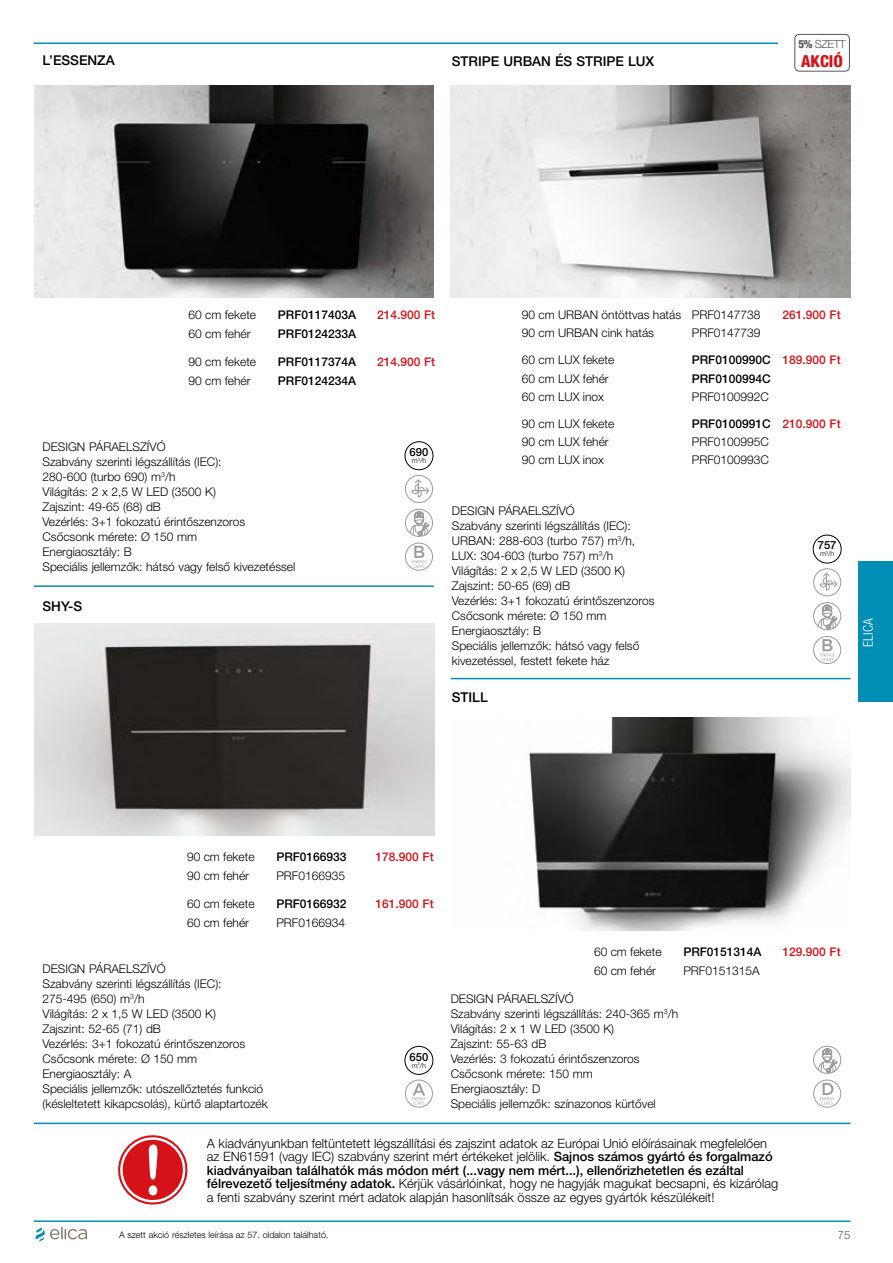
<style>
.page{position:relative;width:893px;height:1263px;background:#fff}
.page>*{position:absolute;margin:0;border:0;box-sizing:border-box;transform-origin:0 0}
.t1{font:68.85px "Arial Rounded MT Bold";color:#fff;scale:.85 1}
.t2{font:800 condensed 16.5px "Helvetica Neue LT Pro";color:#d41217}
.t3{font:500 13.5px "Helvetica Neue LT Pro";color:#000}
.t4{font:300 condensed 13.5px "Helvetica Neue LT Pro";letter-spacing:.01em;color:#fff}
.t5{font:300 12.9px/13.5px "Helvetica Neue LT Pro";color:#000}
.t6{font:300 12px/15px "Helvetica Neue LT Pro";color:#000}
.t7{font:500 12px "Helvetica Neue LT Pro";color:#000}
.t8{font:500 12px "Helvetica Neue LT Pro";color:#d41217}
.t9{font:300 11.25px "Helvetica Neue LT Pro";letter-spacing:-.04em;color:#575656}
.t10{font:500 11.25px "Helvetica Neue LT Pro";color:#000}
.t11{font:300 9px "Helvetica Neue LT Pro";color:#000}
.t12{font:300 7.05px "Helvetica Neue LT Pro";color:#000}
.s1{font-weight:800;font-stretch:condensed}
.s2{color:#d41217}
.s3{font-weight:500}
</style>
<div class="page">
<svg style="left:35px;top:1227px;width:52px;height:14px"></svg>
<svg style="left:410px;top:511px;width:19px;height:25px"></svg>
<div style="left:405px;top:509px;width:28px;height:28px;border:1px solid #9d9c9c;border-radius:50%"></div>
<div style="left:405px;top:475px;width:28px;height:28px;border:1px solid #9d9c9c;border-radius:50%"></div>
<svg style="left:411px;top:479px;width:19px;height:18px"></svg>
<div style="left:405px;top:543px;width:28px;height:27px;border:1px solid #9d9c9c;border-radius:50%"></div>
<svg style="left:412px;top:546px;width:15px;height:22px"></svg>
<div style="left:405px;top:441px;width:28px;height:29px;border:1px solid #000;border-radius:50%"></div>
<img style="left:34px;top:85px;width:400px;height:213px">
<img style="left:451px;top:85px;width:399px;height:213px">
<img style="left:528px;top:718px;width:322px;height:212px">
<img style="left:34px;top:623px;width:400px;height:213px">
<svg style="left:118px;top:1135px;width:70px;height:70px"></svg>
<svg style="left:818px;top:605px;width:19px;height:24px"></svg>
<div style="left:813px;top:602px;width:28px;height:28px;border:1px solid #9d9c9c;border-radius:50%"></div>
<div style="left:813px;top:568px;width:28px;height:28px;border:1px solid #9d9c9c;border-radius:50%"></div>
<svg style="left:820px;top:572px;width:18px;height:19px"></svg>
<div style="left:813px;top:636px;width:28px;height:28px;border:1px solid #9d9c9c;border-radius:50%"></div>
<svg style="left:821px;top:639px;width:14px;height:22px"></svg>
<div style="left:813px;top:535px;width:28px;height:28px;border:1px solid #000;border-radius:50%"></div>
<div style="left:405px;top:1046px;width:28px;height:28px;border:1px solid #000;border-radius:50%"></div>
<div style="left:405px;top:1080px;width:28px;height:27px;border:1px solid #9d9c9c;border-radius:50%"></div>
<svg style="left:412px;top:1083px;width:14px;height:21px"></svg>
<div style="left:813px;top:1080px;width:28px;height:27px;border:1px solid #9d9c9c;border-radius:50%"></div>
<svg style="left:820px;top:1083px;width:14px;height:21px"></svg>
<svg style="left:818px;top:1048px;width:19px;height:25px"></svg>
<div style="left:813px;top:1046px;width:28px;height:28px;border:1px solid #9d9c9c;border-radius:50%"></div>
<hr style="left:34px;top:1122px;width:816px;height:2px;background:#008eb5">
<hr style="left:34px;top:585px;width:400px;height:2px;background:#008eb5">
<hr style="left:451px;top:678px;width:399px;height:1px;background:#008eb5">
<hr style="left:34px;top:1220px;width:816px;height:2px;background:#008eb5">
<div style="left:794px;top:34px;width:56px;height:38px;border:1px solid #575656;border-radius:4px"></div>
<hr style="left:34px;top:43px;width:744px;height:1px;background:#008eb5">
<div style="left:859px;top:561px;width:34px;height:141px;background:#008eb5"></div>
<p class="t3" style="left:43px;top:52px;width:74px">L’ESSENZA</p>
<p class="t3" style="left:452px;top:53px;width:204px">STRIPE URBAN ÉS STRIPE LUX</p>
<p class="t9" style="left:798px;top:38px;width:49px"><span class="s1">5%</span> SZETT</p>
<h2 class="t2" style="left:801px;top:50px;width:43px">AKCIÓ</h2>
<p class="t6" style="left:189px;top:307px;width:69px">60 cm fekete</p>
<p class="t7" style="left:278px;top:308px;width:80px">PRF0117403A</p>
<p class="t8" style="left:377px;top:308px;width:60px">214.900 Ft</p>
<p class="t6" style="left:189px;top:326px;width:64px">60 cm fehér</p>
<p class="t7" style="left:278px;top:327px;width:80px">PRF0124233A</p>
<p class="t6" style="left:189px;top:354px;width:69px">90 cm fekete</p>
<p class="t7" style="left:278px;top:354px;width:80px">PRF0117374A</p>
<p class="t8" style="left:377px;top:354px;width:60px">214.900 Ft</p>
<p class="t6" style="left:189px;top:373px;width:64px">90 cm fehér</p>
<p class="t7" style="left:278px;top:374px;width:80px">PRF0124234A</p>
<p class="t6" style="left:43px;top:439px;width:254px">DESIGN PÁRAELSZÍVÓ<br>Szabvány szerinti légszállítás (IEC):<br>280-600 (turbo 690) m<sup>3</sup>/h<br>Világítás: 2 x 2,5 W LED (3500 K)<br>Zajszint: 49-65 (68) dB<br>Vezérlés: 3+1 fokozatú érintőszenzoros<br>Csőcsonk mérete: Ø 150 mm<br>Energiaosztály: B<br>Speciális jellemzők: hátsó vagy felső kivezetéssel</p>
<p class="t3" style="left:43px;top:598px;width:41px">SHY-S</p>
<p class="t10" style="left:410px;top:445px;width:20px">690</p>
<p class="t12" style="left:412px;top:456px;width:16px">m<sup>3</sup>/h</p>
<p class="t6" style="left:522px;top:307px;width:240px">90 cm URBAN öntöttvas hatás PRF0147738</p>
<p class="t8" style="left:782px;top:308px;width:60px">261.900 Ft</p>
<p class="t6" style="left:522px;top:325px;width:134px">90 cm URBAN cink hatás</p>
<p class="t6" style="left:692px;top:325px;width:70px">PRF0147739</p>
<p class="t6" style="left:522px;top:352px;width:94px">60 cm LUX fekete</p>
<p class="t7" style="left:692px;top:353px;width:150px">PRF0100990C <span class="s2">189.900 Ft</span></p>
<p class="t6" style="left:522px;top:370px;width:88px">60 cm LUX fehér</p>
<p class="t7" style="left:692px;top:371px;width:80px">PRF0100994C</p>
<p class="t6" style="left:522px;top:389px;width:84px">60 cm LUX inox</p>
<p class="t6" style="left:692px;top:389px;width:79px">PRF0100992C</p>
<p class="t6" style="left:522px;top:416px;width:94px">90 cm LUX fekete</p>
<p class="t7" style="left:692px;top:416px;width:150px">PRF0100991C <span class="s2">210.900 Ft</span></p>
<p class="t6" style="left:522px;top:434px;width:88px">90 cm LUX fehér</p>
<p class="t6" style="left:692px;top:434px;width:79px">PRF0100995C</p>
<p class="t6" style="left:522px;top:452px;width:84px">90 cm LUX inox</p>
<p class="t6" style="left:692px;top:452px;width:79px">PRF0100993C</p>
<p class="t6" style="left:452px;top:503px;width:204px">DESIGN PÁRAELSZÍVÓ<br>Szabvány szerinti légszállítás (IEC):<br>URBAN: 288-603 (turbo 757) m<sup>3</sup>/h,<br>LUX: 304-603 (turbo 757) m<sup>3</sup>/h<br>Világítás: 2 x 2,5 W LED (3500 K)<br>Zajszint: 50-65 (69) dB<br>Vezérlés: 3+1 fokozatú érintőszenzoros<br>Csőcsonk mérete: Ø 150 mm<br>Energiaosztály: B<br>Speciális jellemzők: hátsó vagy felső kivezetéssel, festett fekete ház</p>
<p class="t3" style="left:452px;top:689px;width:38px">STILL</p>
<p class="t10" style="left:818px;top:538px;width:20px">757</p>
<p class="t12" style="left:820px;top:549px;width:16px">m<sup>3</sup>/h</p>
<p class="t4" style="left:860px;top:647px;width:30px;rotate:-90deg">ELICA</p>
<p class="t6" style="left:187px;top:849px;width:69px">90 cm fekete</p>
<p class="t7" style="left:276px;top:849px;width:72px">PRF0166933</p>
<p class="t8" style="left:376px;top:849px;width:60px">178.900 Ft</p>
<p class="t6" style="left:187px;top:868px;width:64px">90 cm fehér</p>
<p class="t6" style="left:276px;top:868px;width:70px">PRF0166935</p>
<p class="t6" style="left:187px;top:896px;width:69px">60 cm fekete</p>
<p class="t7" style="left:276px;top:896px;width:72px">PRF0166932</p>
<p class="t8" style="left:376px;top:896px;width:60px">161.900 Ft</p>
<p class="t6" style="left:187px;top:915px;width:64px">60 cm fehér</p>
<p class="t6" style="left:276px;top:915px;width:70px">PRF0166934</p>
<p class="t6" style="left:43px;top:961px;width:227px">DESIGN PÁRAELSZÍVÓ<br>Szabvány szerinti légszállítás (IEC):<br>275-495 (650) m<sup>3</sup>/h<br>Világítás: 2 x 1,5 W LED (3500 K)<br>Zajszint: 52-65 (71) dB<br>Vezérlés: 3+1 fokozatú érintőszenzoros<br>Csőcsonk mérete: Ø 150 mm<br>Energiaosztály: A<br>Speciális jellemzők: utószellőztetés funkció (késleltetett kikapcsolás), kürtő alaptartozék</p>
<p class="t10" style="left:409px;top:1050px;width:20px">650</p>
<p class="t12" style="left:412px;top:1061px;width:16px">m<sup>3</sup>/h</p>
<p class="t6" style="left:594px;top:944px;width:69px">60 cm fekete</p>
<p class="t7" style="left:683px;top:944px;width:80px">PRF0151314A</p>
<p class="t8" style="left:782px;top:944px;width:60px">129.900 Ft</p>
<p class="t6" style="left:594px;top:963px;width:64px">60 cm fehér</p>
<p class="t6" style="left:683px;top:963px;width:78px">PRF0151315A</p>
<p class="t6" style="left:451px;top:991px;width:229px">DESIGN PÁRAELSZÍVÓ<br>Szabvány szerinti légszállítás: 240-365 m<sup>3</sup>/h<br>Világítás: 2 x 1 W LED (3500 K)<br>Zajszint: 55-63 dB<br>Vezérlés: 3 fokozatú érintőszenzoros<br>Csőcsonk mérete: 150 mm<br>Energiaosztály: D<br>Speciális jellemzők: színazonos kürtővel</p>
<h1 class="t1" style="left:143px;top:1129px;width:25px">!</h1>
<p class="t5" style="left:207px;top:1136px;width:573px">A kiadványunkban feltüntetett légszállítási és zajszint adatok az Európai Unió előírásainak megfelelően az EN61591 (vagy IEC) szabvány szerint mért értékeket jelölik. <span class="s3">Sajnos számos gyártó és forgalmazó kiadványaiban találhatók más módon mért (...vagy nem mért...), ellenőrizhetetlen és ezáltal félrevezető teljesítmény adatok.</span> Kérjük vásárlóinkat, hogy ne hagyják magukat becsapni, és kizárólag a fenti szabvány szerint mért adatok alapján hasonlítsák össze az egyes gyártók készülékeit!</p>
<p class="t11" style="left:119px;top:1229px;width:211px">A szett akció részletes leírása az 57. oldalon található.</p>
<p class="t9" style="left:838px;top:1228px;width:14px">75</p>
</div>
